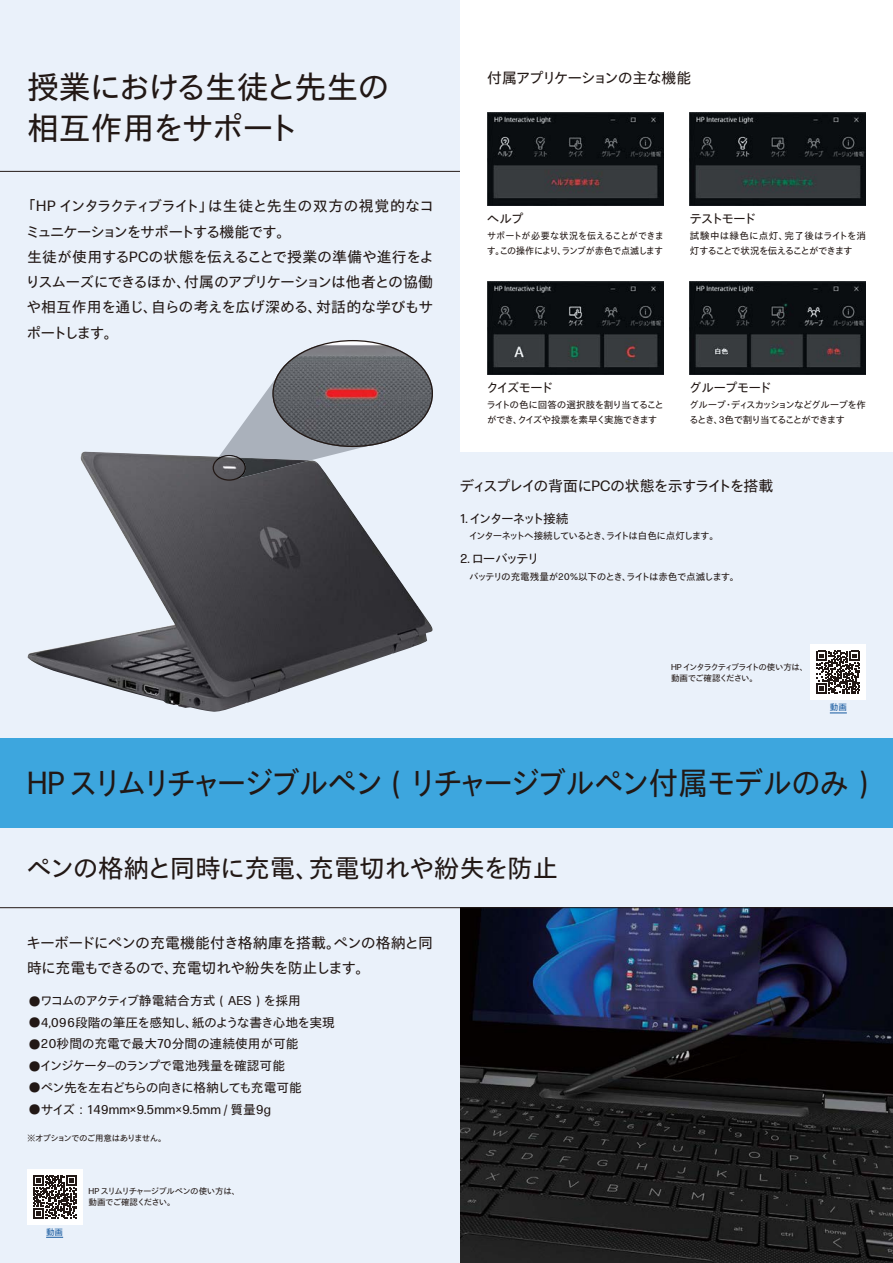
<style>
.page{position:relative;width:893px;height:1263px;background:#eaf1fa}
.page>*{position:absolute;margin:0;border:0;box-sizing:border-box;transform-origin:0 0}
.t1{font:31.95px "Forma DJR Japanese Micro";letter-spacing:-.07em;color:#221815;scale:.93 1}
.t2{font:31.95px/41.4px "Forma DJR Japanese Micro";letter-spacing:-.07em;color:#221815}
.t3{font:25.5px "Forma DJR Japanese Micro";letter-spacing:-.03em;color:#221815}
.t4{font:14.85px/25.3px "Forma DJR Japanese Micro";letter-spacing:-.055em;color:#221815}
.t5{font:14.85px "Forma DJR Japanese Micro";letter-spacing:-.08em;color:#221815}
.t6{font:12.75px "Forma DJR Japanese Micro";letter-spacing:-.055em;color:#221815}
.t7{font:12.75px "Forma DJR Japanese Micro";color:#221815}
.t8{font:12.75px "Forma DJR Japanese Micro";letter-spacing:-.025em;color:#221815}
.t9{font:12.75px "Forma DJR Japanese Micro";letter-spacing:-.08em;color:#221815}
.t10{font:12.75px "Forma DJR Japanese Micro";letter-spacing:-.135em;color:#221815}
.t11{font:9.6px/14.4px "Forma DJR Japanese Micro";letter-spacing:-.06em;color:#221815}
.t12{font:9.6px/14.4px "Forma DJR Japanese Micro";letter-spacing:-.04em;color:#221815;scale:.95 1}
.t13{font:9.6px/14.4px "Forma DJR Japanese Micro";letter-spacing:-.105em;color:#221815}
.t14{font:9.6px "Forma DJR Japanese Micro";letter-spacing:-.04em;color:#221815}
.t15{font:9.6px "Forma DJR Japanese Micro";letter-spacing:-.115em;color:#221815}
.t16{font:8.55px/11.1px "Forma DJR Japanese Micro";letter-spacing:-.1em;color:#221815}
.t17{font:8.55px/11.1px "Forma DJR Japanese Micro";letter-spacing:-.13em;color:#221815}
.t18{font:8.55px "Forma DJR Japanese Micro";color:#15599f}
.s1{font-size:25.5px}
</style>
<div class="page">
<img style="left:460px;top:908px;width:433px;height:355px">
<div style="left:0;top:739px;width:893px;height:89px;background:#3da6de"></div>
<div style="left:460px;top:0;width:433px;height:451px;background:#fff"></div>
<img style="left:487px;top:282px;width:176px;height:93px">
<img style="left:487px;top:113px;width:176px;height:92px">
<img style="left:690px;top:282px;width:176px;height:93px">
<img style="left:690px;top:113px;width:176px;height:92px">
<img style="left:28px;top:452px;width:405px;height:260px">
<svg style="left:213px;top:384px;width:166px;height:97px"></svg>
<img style="left:216px;top:457px;width:30px;height:22px">
<img style="left:272px;top:340px;width:161px;height:107px">
<div style="left:811px;top:645px;width:55px;height:55px;background:#fff"></div>
<svg style="left:817px;top:651px;width:43px;height:43px"></svg>
<svg style="left:830px;top:713px;width:17px;height:1px"></svg>
<div style="left:27px;top:1169px;width:55px;height:55px;background:#fff"></div>
<svg style="left:33px;top:1175px;width:43px;height:43px"></svg>
<svg style="left:46px;top:1237px;width:17px;height:1px"></svg>
<hr style="left:0;top:907px;width:893px;height:1px;background:#221815">
<hr style="left:0;top:171px;width:460px;height:1px;background:#221815">
<h1 class="t2" style="left:27px;top:65px;width:364px">授業における生徒と先生の相互作用をサポート</h1>
<p class="t4" style="left:26px;top:193px;width:410px;text-indent:-5px">「HP インタラクティブライト」は生徒と先生の双方の視覚的なコミュニケーションをサポートする機能です。<br>生徒が使用するPCの状態を伝えることで授業の準備や進行をよりスムーズにできるほか、付属のアプリケーションは他者との協働や相互作用を通じ、自らの考えを広げ深める、対話的な学びもサポートします。</p>
<p class="t5" style="left:487px;top:68px;width:205px">付属アプリケーションの主な機能</p>
<p class="t6" style="left:487px;top:209px;width:38px">ヘルプ</p>
<p class="t12" style="left:487px;top:228px;width:188px">サポートが必要な状況を伝えることができます。この操作により、ランプが赤色で点滅します</p>
<p class="t6" style="left:689px;top:209px;width:68px">テストモード</p>
<p class="t11" style="left:690px;top:228px;width:178px">試験中は緑色に点灯、完了後はライトを消灯することで状況を伝えることができます</p>
<p class="t6" style="left:486px;top:378px;width:69px">クイズモード</p>
<p class="t11" style="left:486px;top:397px;width:179px">ライトの色に回答の選択肢を割り当てることができ、クイズや投票を素早く実施できます</p>
<p class="t6" style="left:689px;top:378px;width:84px">グループモード</p>
<p class="t13" style="left:689px;top:397px;width:178px">グループ・ディスカッションなどグループを作るとき、3色で割り当てることができます</p>
<p class="t4" style="left:459px;top:472px;width:315px">ディスプレイの背面にPCの状態を示すライトを搭載</p>
<p class="t10" style="left:460px;top:509px;width:110px">1. インターネット接続</p>
<p class="t15" style="left:469px;top:529px;width:252px">インターネットへ接続しているとき、ライトは白色に点灯します。</p>
<p class="t6" style="left:460px;top:550px;width:81px">2. ローバッテリ</p>
<p class="t14" style="left:469px;top:569px;width:272px">バッテリの充電残量が20%以下のとき、ライトは赤色で点滅します。</p>
<p class="t17" style="left:671px;top:661px;width:139px">HP インタラクティブライトの使い方は、動画でご確認ください。</p>
<p class="t18" style="left:830px;top:701px;width:19px">動画</p>
<h1 class="t1" style="left:27px;top:761px;width:916px">HP スリムリチャージブルペン（リチャージブルペン付属モデルのみ）</h1>
<h2 class="t3" style="left:26px;top:850px;width:533px">ペンの格納と同時に充電、充電切れや紛失を防止</h2>
<p class="t4" style="left:26px;top:929px;width:408px">キーボードにペンの充電機能付き格納庫を搭載。ペンの格納と同時に充電もできるので、充電切れや紛失を防止します。</p>
<p class="t6" style="left:27px;top:991px;width:276px"><span class="s1">●</span>ワコムのアクティブ静電結合方式（AES）を採用</p>
<p class="t8" style="left:27px;top:1013px;width:309px"><span class="s1">●</span>4,096段階の筆圧を感知し、紙のような書き心地を実現</p>
<p class="t7" style="left:27px;top:1035px;width:273px"><span class="s1">●</span>20秒間の充電で最大70分間の連続使用が可能</p>
<p class="t6" style="left:27px;top:1057px;width:260px"><span class="s1">●</span>インジケータ―のランプで電池残量を確認可能</p>
<p class="t9" style="left:27px;top:1078px;width:276px"><span class="s1">●</span>ペン先を左右どちらの向きに格納しても充電可能</p>
<p class="t7" style="left:27px;top:1100px;width:246px"><span class="s1">●</span>サイズ：149mm×9.5mm×9.5mm / 質量9g</p>
<p class="t16" style="left:27px;top:1132px;width:141px">※オプションでのご用意はありません。</p>
<p class="t18" style="left:46px;top:1226px;width:19px">動画</p>
<p class="t16" style="left:89px;top:1185px;width:153px">HP スリムリチャージブルペンの使い方は、動画でご確認ください。</p>
</div>
